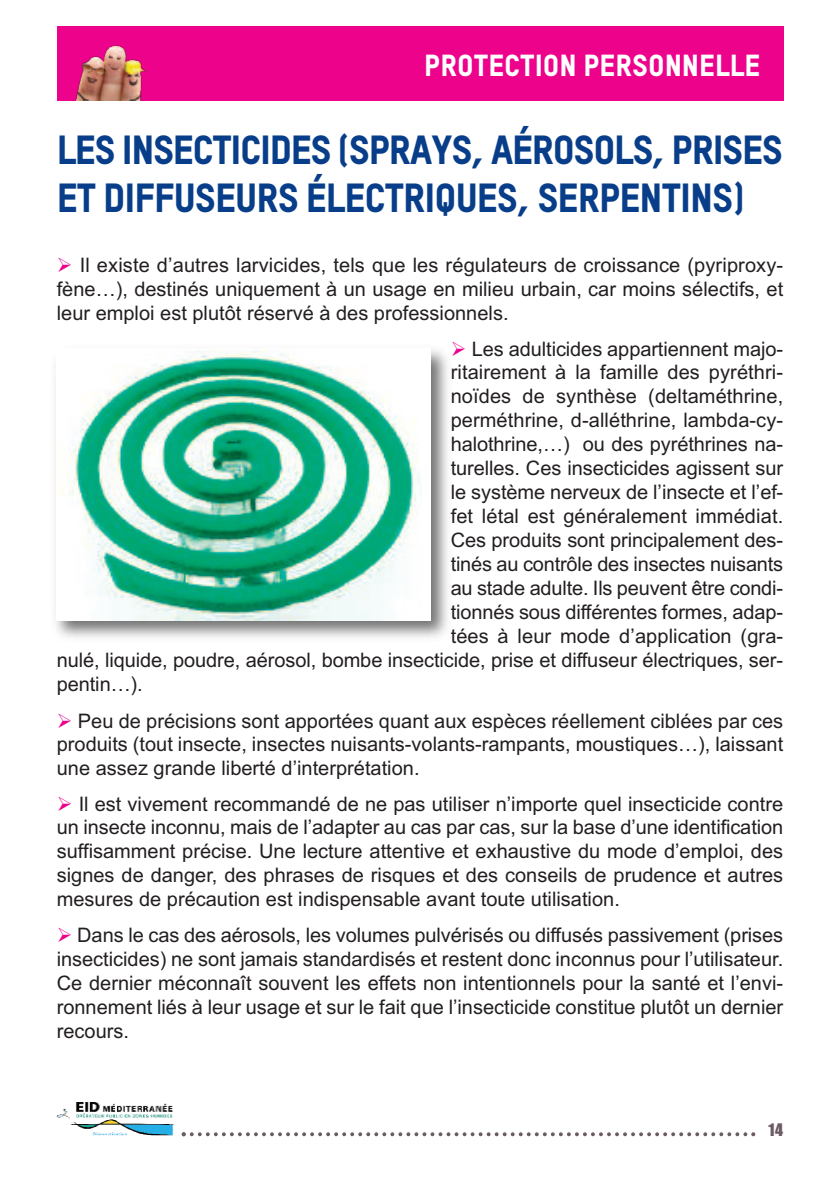
<style>
.page{position:relative;width:840px;height:1191px;background:#fff}
.page>*{position:absolute;margin:0;border:0;box-sizing:border-box;transform-origin:0 0}
.t1{font:40px/48px "TSTARPRO Headline";letter-spacing:-.035em;color:#083e89}
.t2{font:30px "TSTARPRO Headline";color:#fff}
.t3{font:20px/23.8px "Arial";color:#231f20;text-align:justify}
.t4{font:16px "Impact";color:#6c5a64}
.s1{color:#ed028c}
</style>
<div class="page">
<svg style="left:181px;top:1132px;width:573px;height:4px"></svg>
<svg style="left:93px;top:1135px;width:80px;height:1px"></svg>
<img style="left:57px;top:1102px;width:117px;height:33px">
<img style="left:55px;top:349px;width:393px;height:289px">
<img style="left:57px;top:349px;width:373px;height:272px">
<div style="left:57px;top:26px;width:725px;height:75px;background:#ed028c"></div>
<img style="left:75px;top:45px;width:72px;height:56px">
<h2 class="t2" style="left:424px;top:54px;width:337px">PROTECTION PERSONNELLE</h2>
<h1 class="t1" style="left:57px;top:131px;width:727px">LES INSECTICIDES (SPRAYS, AÉROSOLS, PRISES<br>ET DIFFUSEURS ÉLECTRIQUES, SERPENTINS)</h1>
<p class="t3" style="left:57px;top:254px;width:727px"><span class="s1">➢</span> Il existe d’autres larvicides, tels que les régulateurs de croissance (pyriproxy&shy;fène…), destinés uniquement à un usage en milieu urbain, car moins sélectifs, et leur emploi est plutôt réservé à des professionnels.</p>
<p class="t3" style="left:450px;top:337px;width:334px"><span class="s1">➢</span> Les adulticides appartiennent majo-</p>
<p class="t3" style="left:450px;top:360px;width:334px">ritairement à la famille des pyréthri-</p>
<p class="t3" style="left:450px;top:384px;width:334px">noïdes de synthèse (deltaméthrine,</p>
<p class="t3" style="left:450px;top:408px;width:334px">perméthrine, d-alléthrine, lambda-cy-</p>
<p class="t3" style="left:450px;top:432px;width:334px">halothrine,…) ou des pyréthrines na-</p>
<p class="t3" style="left:450px;top:456px;width:334px">turelles. Ces insecticides agissent sur</p>
<p class="t3" style="left:450px;top:480px;width:334px">le système nerveux de l’insecte et l’ef-</p>
<p class="t3" style="left:450px;top:504px;width:334px">fet létal est généralement immédiat.</p>
<p class="t3" style="left:450px;top:528px;width:334px">Ces produits sont principalement des-</p>
<p class="t3" style="left:450px;top:552px;width:334px">tinés au contrôle des insectes nuisants</p>
<p class="t3" style="left:450px;top:576px;width:334px">au stade adulte. Ils peuvent être condi-</p>
<p class="t3" style="left:450px;top:600px;width:334px">tionnés sous différentes formes, adap-</p>
<p class="t3" style="left:450px;top:624px;width:334px">tées à leur mode d’application (gra-</p>
<p class="t3" style="left:57px;top:648px;width:727px">nulé, liquide, poudre, aérosol, bombe insecticide, prise et diffuseur électriques, ser-</p>
<p class="t3" style="left:57px;top:672px;width:87px">pentin…).</p>
<p class="t3" style="left:57px;top:709px;width:727px"><span class="s1">➢</span> Peu de précisions sont apportées quant aux espèces réellement ciblées par ces produits (tout insecte, insectes nuisants-volants-rampants, moustiques…), laissant une assez grande liberté d’interprétation.</p>
<p class="t3" style="left:57px;top:792px;width:727px"><span class="s1">➢</span> Il est vivement recommandé de ne pas utiliser n’importe quel insecticide contre un insecte inconnu, mais de l’adapter au cas par cas, sur la base d’une identification suffisamment précise. Une lecture attentive et exhaustive du mode d’emploi, des signes de danger, des phrases de risques et des conseils de prudence et autres mesures de précaution est indispensable avant toute utilisation.</p>
<p class="t3" style="left:57px;top:923px;width:727px"><span class="s1">➢</span> Dans le cas des aérosols, les volumes pulvérisés ou diffusés passivement (prises insecticides) ne sont jamais standardisés et restent donc inconnus pour l’utilisateur.<br>Ce dernier méconnaît souvent les effets non intentionnels pour la santé et l’envi&shy;ronnement liés à leur usage et sur le fait que l’insecticide constitue plutôt un dernier recours.</p>
<p class="t4" style="left:767px;top:1120px;width:16px">14</p>
</div>
